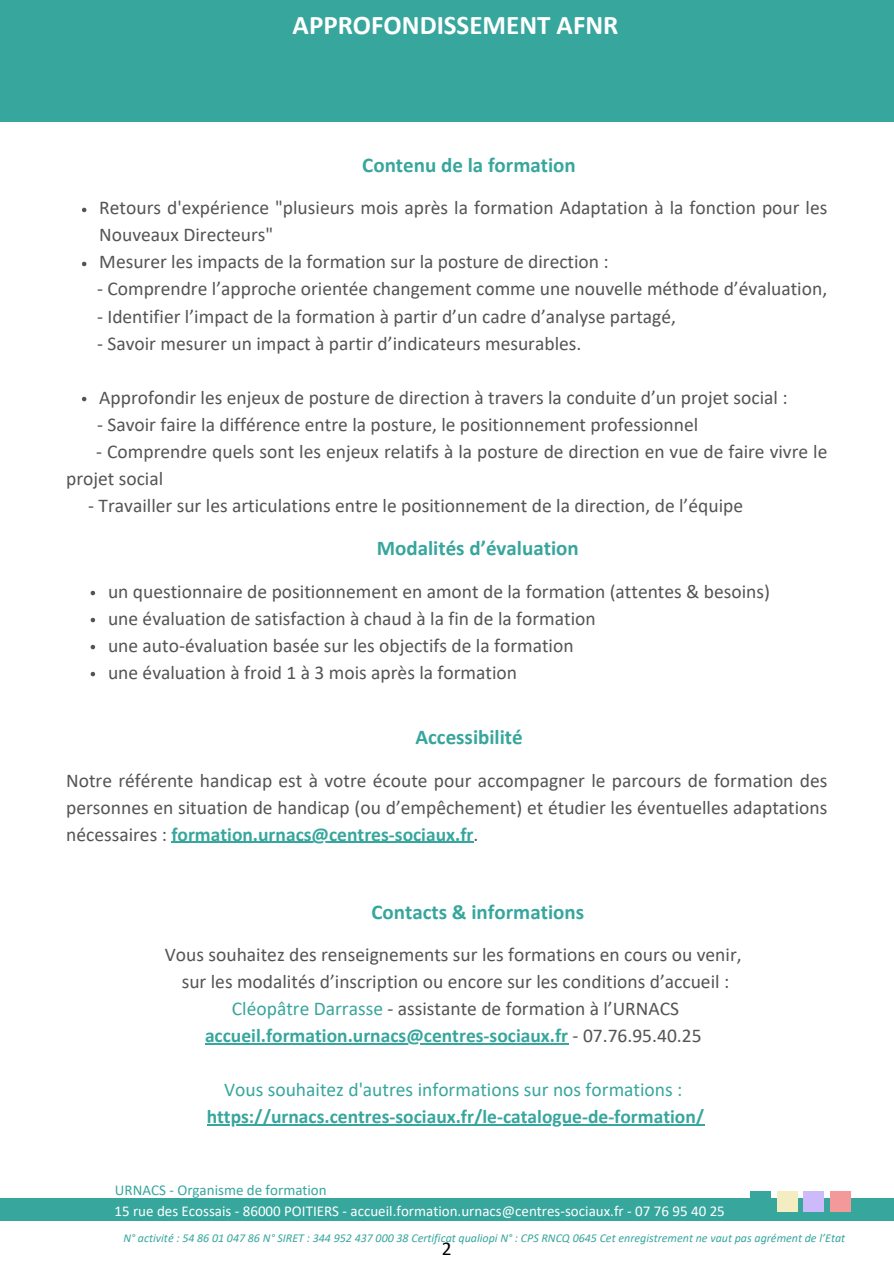
<style>
.page{position:relative;width:894px;height:1264px;background:#fff}
.page>*{position:absolute;margin:0;border:0;box-sizing:border-box;transform-origin:0 0}
.t1{font:700 27px "Calibri";color:#fff}
.t2{font:700 21px "Calibri";color:#37a69d}
.t3{font:19.5px/27px "Calibri";color:#545454}
.t4{font:700 19.5px "Calibri";color:#37a69d}
.t5{font:19.5px "Calibri";color:#37a69d}
.t6{font:19.5px "Calibri";color:#000}
.t7{font:15px "Calibri";color:#fff}
.t8{font:15px "Calibri";color:#37a69d}
.t9{font:italic 12px "Calibri";color:#37a69d}
.s1{font-weight:700;color:#37a69d}
.s2{color:#37a69d}
.s3{font-weight:400;color:#545454}
</style>
<div class="page">
<div style="left:0;top:0;width:893px;height:122px;background:#37a69d"></div>
<div style="left:0;top:1198px;width:893px;height:22px;background:#37a69d"></div>
<div style="left:750px;top:1190px;width:20px;height:21px;background:#37a69d"></div>
<div style="left:776px;top:1190px;width:21px;height:21px;background:#f5edc2"></div>
<div style="left:803px;top:1190px;width:20px;height:21px;background:#ccbafa"></div>
<div style="left:829px;top:1190px;width:21px;height:21px;background:#f3999a"></div>
<svg style="left:82px;top:208px;width:4px;height:4px"></svg>
<svg style="left:82px;top:262px;width:4px;height:4px"></svg>
<svg style="left:82px;top:397px;width:4px;height:4px"></svg>
<svg style="left:91px;top:591px;width:4px;height:4px"></svg>
<svg style="left:91px;top:618px;width:4px;height:4px"></svg>
<svg style="left:91px;top:645px;width:4px;height:4px"></svg>
<svg style="left:91px;top:672px;width:4px;height:4px"></svg>
<hr style="left:205px;top:1043px;width:363px;height:1px;background:#37a69d">
<hr style="left:207px;top:1124px;width:497px;height:1px;background:#37a69d">
<hr style="left:171px;top:841px;width:302px;height:1px;background:#37a69d">
<p class="t1" style="left:292px;top:14px;width:327px">APPROFONDISSEMENT AFNR</p>
<h3 class="t2" style="left:362px;top:156px;width:215px">Contenu de la formation</h3>
<p class="t3" style="left:99px;top:196px;width:729px">Retours d'expérience "plusieurs mois après la formation Adaptation à la fonction pour les<br>Nouveaux Directeurs"</p>
<h3 class="t3" style="left:99px;top:250px;width:511px">Mesurer les impacts de la formation sur la posture de direction :</h3>
<h2 class="t3" style="left:97px;top:277px;width:731px">- Comprendre l’approche orientée changement comme une nouvelle méthode d’évaluation,</h2>
<h2 class="t3" style="left:97px;top:304px;width:580px">- Identifier l’impact de la formation à partir d’un cadre d’analyse partagé,</h2>
<h2 class="t3" style="left:97px;top:331px;width:485px">- Savoir mesurer un impact à partir d’indicateurs mesurables.</h2>
<p class="t3" style="left:99px;top:385px;width:689px">Approfondir les enjeux de posture de direction à travers la conduite d’un projet social :</p>
<p class="t3" style="left:97px;top:412px;width:602px">- Savoir faire la différence entre la posture, le positionnement professionnel</p>
<p class="t3" style="left:66px;top:439px;width:762px;text-indent:30px">- Comprendre quels sont les enjeux relatifs à la posture de direction en vue de faire vivre le projet social</p>
<p class="t3" style="left:88px;top:493px;width:656px">- Travailler sur les articulations entre le positionnement de la direction, de l’équipe</p>
<p class="t2" style="left:376px;top:539px;width:203px">Modalités d’évaluation</p>
<h2 class="t3" style="left:108px;top:579px;width:663px">un questionnaire de positionnement en amont de la formation (attentes &amp; besoins)</h2>
<h3 class="t3" style="left:108px;top:606px;width:489px">une évaluation de satisfaction à chaud à la fin de la formation</h3>
<h2 class="t3" style="left:108px;top:633px;width:467px">une auto-évaluation basée sur les objectifs de la formation</h2>
<h3 class="t3" style="left:108px;top:660px;width:410px">une évaluation à froid 1 à 3 mois après la formation</h3>
<p class="t2" style="left:415px;top:728px;width:109px">Accessibilité</p>
<p class="t3" style="left:66px;top:768px;width:762px;text-align:justify">Notre référente handicap est à votre écoute pour accompagner le parcours de formation des personnes en situation de handicap (ou d’empêchement) et étudier les éventuelles adaptations nécessaires : <span class="s1">formation.urnacs@centres-sociaux.fr</span>.</p>
<p class="t2" style="left:371px;top:902px;width:214px">Contacts &amp; informations</p>
<h3 class="t3" style="left:165px;top:942px;width:578px">Vous souhaitez des renseignements sur les formations en cours ou venir,</h3>
<p class="t3" style="left:182px;top:969px;width:549px">sur les modalités d’inscription ou encore sur les conditions d’accueil :</p>
<h4 class="t3" style="left:232px;top:996px;width:448px"><span class="s2">Cléopâtre Darrasse</span> - assistante de formation à l’URNACS</h4>
<h4 class="t4" style="left:205px;top:1027px;width:498px">accueil.formation.urnacs@centres-sociaux.fr <span class="s3">- 07.76.95.40.25</span></h4>
<h4 class="t5" style="left:224px;top:1081px;width:459px">Vous souhaitez d'autres informations sur nos formations :</h4>
<p class="t4" style="left:207px;top:1108px;width:499px">https://urnacs.centres-sociaux.fr/le-catalogue-de-formation/</p>
<h1 class="t8" style="left:115px;top:1183px;width:213px">URNACS - Organisme de formation</h1>
<h2 class="t7" style="left:114px;top:1204px;width:611px">15 rue des Ecossais - 86000 POITIERS - accueil.formation.urnacs@centres-sociaux.fr - 07 76 95 40 25</h2>
<p class="t9" style="left:123px;top:1233px;width:723px">N° activité : 54 86 01 047 86 N° SIRET : 344 952 437 000 38 Certificat qualiopi N° : CPS RNCQ 0645 Cet enregistrement ne vaut pas agrément de l’Etat</p>
<p class="t6" style="left:442px;top:1240px;width:11px">2</p>
</div>
